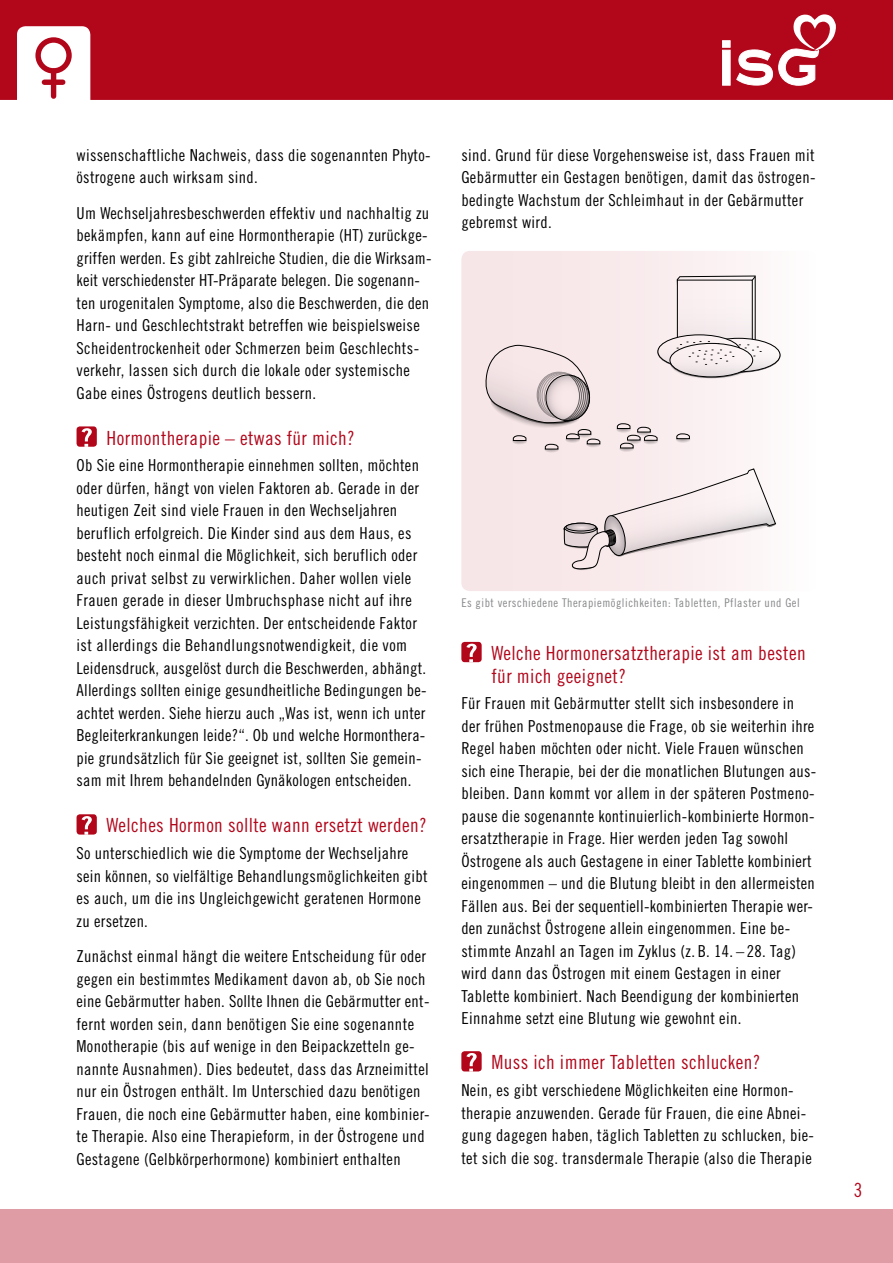
<style>
.page{position:relative;width:893px;height:1263px;background:#fff}
.page>*{position:absolute;margin:0;border:0;box-sizing:border-box;transform-origin:0 0}
.t1{font:19.5px/22.5px "Trade Gothic LT Std Cn 18";letter-spacing:.02em;color:#b2071b}
.t2{font:16.5px/22.5px "Trade Gothic LT Std Cn 18";letter-spacing:.02em;color:#000}
.t3{font:12px "Trade Gothic LT Std Cn 18";letter-spacing:.045em;color:#87888a}
</style>
<div class="page">
<div style="left:0;top:0;width:893px;height:100px;background:#b2071b"></div>
<div style="left:35px;top:37px;width:37px;height:37px;border:5px solid #b2071b;border-radius:50%"></div>
<div style="left:51px;top:71px;width:5px;height:25px;background:#b2071b"></div>
<div style="left:44px;top:80px;width:19px;height:5px;background:#b2071b"></div>
<div style="left:0;top:1210px;width:893px;height:53px;background:#e09ca4"></div>
<div style="left:77px;top:426px;width:20px;height:21px;background:#b2071b;border-radius:3px"></div>
<svg style="left:82px;top:428px;width:10px;height:19px"></svg>
<div style="left:77px;top:814px;width:20px;height:20px;background:#b2071b;border-radius:3px"></div>
<svg style="left:82px;top:816px;width:10px;height:19px"></svg>
<div style="left:461px;top:642px;width:21px;height:20px;background:#b2071b;border-radius:3px"></div>
<svg style="left:466px;top:644px;width:11px;height:18px"></svg>
<div style="left:461px;top:1051px;width:21px;height:20px;background:#b2071b;border-radius:3px"></div>
<svg style="left:466px;top:1053px;width:11px;height:18px"></svg>
<svg style="left:461px;top:251px;width:320px;height:340px"></svg>
<svg style="left:544px;top:446px;width:15px;height:7px"></svg>
<svg style="left:619px;top:445px;width:15px;height:7px"></svg>
<svg style="left:676px;top:436px;width:14px;height:7px"></svg>
<svg style="left:616px;top:423px;width:42px;height:26px"></svg>
<svg style="left:676px;top:433px;width:14px;height:6px"></svg>
<svg style="left:484px;top:345px;width:117px;height:105px;background:#e0d1d3"></svg>
<svg style="left:563px;top:468px;width:216px;height:103px"></svg>
<svg style="left:670px;top:346px;width:83px;height:34px"></svg>
<svg style="left:697px;top:338px;width:83px;height:34px"></svg>
<svg style="left:658px;top:335px;width:83px;height:33px"></svg>
<svg style="left:670px;top:343px;width:83px;height:34px"></svg>
<div style="left:669px;top:343px;width:84px;height:34px;border:1px solid #000;border-radius:50%"></div>
<svg style="left:676px;top:275px;width:86px;height:91px"></svg>
<div style="left:722px;top:50px;width:8px;height:35px;background:#fff"></div>
<svg style="left:736px;top:14px;width:100px;height:72px"></svg>
<div style="left:722px;top:41px;width:8px;height:6px;background:#fff"></div>
<p class="t2" style="left:77px;top:143px;width:356px">wissenschaftliche Nachweis, dass die sogenannten Phyto‑ östrogene auch wirksam sind.</p>
<p class="t2" style="left:77px;top:201px;width:357px">Um Wechseljahresbeschwerden effektiv und nachhaltig zu bekämpfen, kann auf eine Hormontherapie (HT) zurückge&shy;griffen werden. Es gibt zahlreiche Studien, die die Wirksam‑ keit verschiedenster HT-Präparate belegen. Die sogenann‑ ten urogenitalen Symptome, also die Beschwerden, die den Harn- und Geschlechtstrakt betreffen wie beispielsweise Scheidentrockenheit oder Schmerzen beim Geschlechts&shy;verkehr, lassen sich durch die lokale oder systemische Gabe eines Östrogens deutlich bessern.</p>
<p class="t1" style="left:107px;top:426px;width:250px">Hormontherapie – etwas für mich?</p>
<p class="t2" style="left:77px;top:454px;width:352px">Ob Sie eine Hormontherapie einnehmen sollten, möchten oder dürfen, hängt von vielen Faktoren ab. Gerade in der heutigen Zeit sind viele Frauen in den Wechseljahren beruflich erfolgreich. Die Kinder sind aus dem Haus, es besteht noch einmal die Möglichkeit, sich beruflich oder auch privat selbst zu verwirklichen. Daher wollen viele Frauen gerade in dieser Umbruchsphase nicht auf ihre Leistungsfähigkeit verzichten. Der entscheidende Faktor ist allerdings die Behandlungsnotwendigkeit, die vom Leidensdruck, ausgelöst durch die Beschwerden, abhängt.<br>Allerdings sollten einige gesundheitliche Bedingungen be‑ achtet werden. Siehe hierzu auch „Was ist, wenn ich unter Begleiterkrankungen leide?“. Ob und welche Hormonthera‑ pie grundsätzlich für Sie geeignet ist, sollten Sie gemein‑ sam mit Ihrem behandelnden Gynäkologen entscheiden.</p>
<p class="t1" style="left:107px;top:814px;width:322px">Welches Hormon sollte wann ersetzt werden?</p>
<p class="t2" style="left:77px;top:842px;width:353px">So unterschiedlich wie die Symptome der Wechseljahre sein können, so vielfältige Behandlungsmöglichkeiten gibt es auch, um die ins Ungleichgewicht geratenen Hormone zu ersetzen.</p>
<p class="t2" style="left:77px;top:945px;width:354px">Zunächst einmal hängt die weitere Entscheidung für oder gegen ein bestimmtes Medikament davon ab, ob Sie noch eine Gebärmutter haben. Sollte Ihnen die Gebärmutter ent‑ fernt worden sein, dann benötigen Sie eine sogenannte Monotherapie (bis auf wenige in den Beipackzetteln ge‑ nannte Ausnahmen). Dies bedeutet, dass das Arzneimittel nur ein Östrogen enthält. Im Unterschied dazu benötigen Frauen, die noch eine Gebärmutter haben, eine kombinier‑ te Therapie. Also eine Therapieform, in der Östrogene und Gestagene (Gelbkörperhormone) kombiniert enthalten</p>
<p class="t2" style="left:461px;top:143px;width:356px">sind. Grund für diese Vorgehensweise ist, dass Frauen mit Gebärmutter ein Gestagen benötigen, damit das östrogen‑ bedingte Wachstum der Schleimhaut in der Gebärmutter gebremst wird.</p>
<p class="t3" style="left:461px;top:596px;width:340px">Es gibt verschiedene Therapiemöglichkeiten: Tabletten, Pflaster und Gel</p>
<p class="t1" style="left:491px;top:642px;width:316px">Welche Hormonersatztherapie ist am besten für mich geeignet?</p>
<p class="t2" style="left:461px;top:692px;width:356px">Für Frauen mit Gebärmutter stellt sich insbesondere in der frühen Postmenopause die Frage, ob sie weiterhin ihre Regel haben möchten oder nicht. Viele Frauen wünschen sich eine Therapie, bei der die monatlichen Blutungen aus‑ bleiben. Dann kommt vor allem in der späteren Postmeno‑ pause die sogenannte kontinuierlich-kombinierte Hormon‑ ersatztherapie in Frage. Hier werden jeden Tag sowohl Östrogene als auch Gestagene in einer Tablette kombiniert eingenommen – und die Blutung bleibt in den allermeisten Fällen aus. Bei der sequentiell-kombinierten Therapie wer‑ den zunächst Östrogene allein eingenommen. Eine be&shy;stimmte Anzahl an Tagen im Zyklus (z. B. 14. – 28. Tag) wird dann das Östrogen mit einem Gestagen in einer Tablette kombiniert. Nach Beendigung der kombinierten Einnahme setzt eine Blutung wie gewohnt ein.</p>
<p class="t1" style="left:491px;top:1051px;width:270px">Muss ich immer Tabletten schlucken?</p>
<p class="t2" style="left:461px;top:1079px;width:354px">Nein, es gibt verschiedene Möglichkeiten eine Hormon‑ therapie anzuwenden. Gerade für Frauen, die eine Abnei‑ gung dagegen haben, täglich Tabletten zu schlucken, bie‑ tet sich die sog. transdermale Therapie (also die Therapie</p>
<p class="t1" style="left:854px;top:1178px;width:10px">3</p>
</div>
